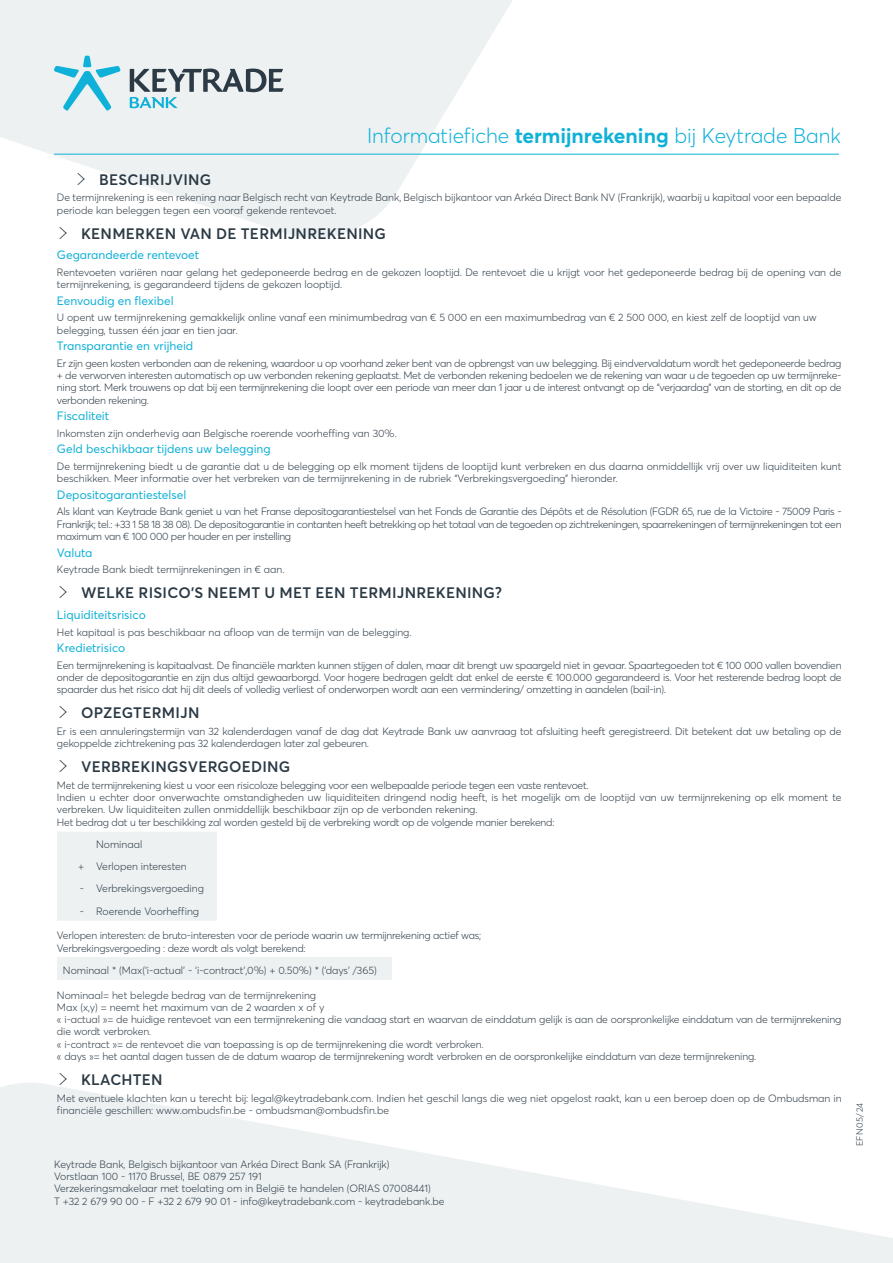
<style>
.page{position:relative;width:893px;height:1263px;background:#fff}
.page>*{position:absolute;margin:0;border:0;box-sizing:border-box;transform-origin:0 0}
.t1{font:300 21px "Averta";color:#10b1d8}
.t2{font:600 15px "Averta";letter-spacing:.015em;color:#2b3a45}
.t3{font:12px "Averta";color:#10b1d8}
.t4{font:300 10.5px/12.3px "Averta";color:#2b3a45}
.t5{font:300 10.5px/12.3px "Averta";letter-spacing:-.02em;color:#2b3a45}
.t6{font:300 9px "Averta";letter-spacing:.06em;color:#2b3a45}
.s1{font-weight:700}
.s2{font-family:"arrows";font-weight:400;font-size:12px}
</style>
<div class="page">
<svg style="left:0;top:0;width:558px;height:238px;fill:#edf1f2"></svg>
<svg style="left:0;top:1083px;width:893px;height:180px;fill:#edf1f2"></svg>
<svg style="left:130px;top:69px;width:154px;height:39px;background:#b0bdc2"></svg>
<svg style="left:54px;top:56px;width:67px;height:55px;background:#b0dfea"></svg>
<hr style="left:54px;top:154px;width:785px;height:1px;background:#10b1d8">
<div style="left:57px;top:832px;width:160px;height:89px;background:#edf1f2"></div>
<div style="left:57px;top:958px;width:334px;height:22px;background:#edf1f2"></div>
<h1 class="t1" style="left:367px;top:121px;width:475px">Informatiefiche <span class="s1">termijnrekening</span> bij Keytrade Bank</h1>
<h2 class="t2" style="left:75px;top:169px;width:138px"><span class="s2">$</span> BESCHRIJVING</h2>
<p class="t4" style="left:57px;top:191px;width:786px">De termijnrekening is een rekening naar Belgisch recht van Keytrade Bank, Belgisch bijkantoor van Arkéa Direct Bank NV (Frankrijk), waarbij u kapitaal voor een bepaalde periode kan beleggen tegen een vooraf gekende rentevoet.</p>
<h2 class="t2" style="left:57px;top:223px;width:330px"><span class="s2">$</span> KENMERKEN VAN DE TERMIJNREKENING</h2>
<p class="t3" style="left:57px;top:247px;width:144px">Gegarandeerde rentevoet</p>
<p class="t4" style="left:57px;top:266px;width:786px">Rentevoeten variëren naar gelang het gedeponeerde bedrag en de gekozen looptijd. De rentevoet die u krijgt voor het gedeponeerde bedrag bij de opening van de termijnrekening, is gegarandeerd tijdens de gekozen looptijd.</p>
<p class="t3" style="left:57px;top:292px;width:118px">Eenvoudig en flexibel</p>
<p class="t4" style="left:57px;top:311px;width:761px">U opent uw termijnrekening gemakkelijk online vanaf een minimumbedrag van € 5 000 en een maximumbedrag van € 2 500 000, en kiest zelf de looptijd van uw belegging, tussen één jaar en tien jaar.</p>
<p class="t3" style="left:57px;top:338px;width:138px">Transparantie en vrijheid</p>
<p class="t4" style="left:57px;top:357px;width:786px;text-align:justify">Er zijn geen kosten verbonden aan de rekening, waardoor u op voorhand zeker bent van de opbrengst van uw belegging. Bij eindvervaldatum wordt het gedeponeerde bedrag + de verworven interesten automatisch op uw verbonden rekening geplaatst. Met de verbonden rekening bedoelen we de rekening van waar u de tegoeden op uw termijnreke&shy;ning stort. Merk trouwens op dat bij een termijnrekening die loopt over een periode van meer dan 1 jaar u de interest ontvangt op de “verjaardag” van de storting, en dit op de verbonden rekening.</p>
<p class="t3" style="left:57px;top:408px;width:54px">Fiscaliteit</p>
<p class="t4" style="left:57px;top:427px;width:341px">Inkomsten zijn onderhevig aan Belgische roerende voorheffing van 30%.</p>
<p class="t3" style="left:57px;top:441px;width:215px">Geld beschikbaar tijdens uw belegging</p>
<p class="t4" style="left:57px;top:460px;width:786px">De termijnrekening biedt u de garantie dat u de belegging op elk moment tijdens de looptijd kunt verbreken en dus daarna onmiddellijk vrij over uw liquiditeiten kunt beschikken. Meer informatie over het verbreken van de termijnrekening in de rubriek “Verbrekingsvergoeding” hieronder.</p>
<p class="t3" style="left:57px;top:486px;width:131px">Depositogarantiestelsel</p>
<p class="t4" style="left:57px;top:505px;width:786px;text-align:justify">Als klant van Keytrade Bank geniet u van het Franse depositogarantiestelsel van het Fonds de Garantie des Dépôts et de Résolution (FGDR 65, rue de la Victoire - 75009 Paris - Frankrijk; tel.: +33 1 58 18 38 08). De depositogarantie in contanten heeft betrekking op het totaal van de tegoeden op zichtrekeningen, spaarrekeningen of termijnrekeningen tot een maximum van € 100 000 per houder en per instelling</p>
<p class="t3" style="left:57px;top:544px;width:37px">Valuta</p>
<p class="t4" style="left:57px;top:563px;width:229px">Keytrade Bank biedt termijnrekeningen in € aan.</p>
<h2 class="t2" style="left:57px;top:582px;width:446px"><span class="s2">$</span> WELKE RISICO’S NEEMT U MET EEN TERMIJNREKENING?</h2>
<p class="t3" style="left:57px;top:606px;width:90px">Liquiditeitsrisico</p>
<p class="t4" style="left:57px;top:625px;width:356px">Het kapitaal is pas beschikbaar na afloop van de termijn van de belegging.</p>
<p class="t3" style="left:57px;top:640px;width:70px">Kredietrisico</p>
<p class="t4" style="left:57px;top:658px;width:786px;text-align:justify">Een termijnrekening is kapitaalvast. De financiële markten kunnen stijgen of dalen, maar dit brengt uw spaargeld niet in gevaar. Spaartegoeden tot € 100 000 vallen bovendien onder de depositogarantie en zijn dus altijd gewaarborgd. Voor hogere bedragen geldt dat enkel de eerste € 100.000 gegarandeerd is. Voor het resterende bedrag loopt de spaarder dus het risico dat hij dit deels of volledig verliest of onderworpen wordt aan een vermindering/ omzetting in aandelen (bail-in).</p>
<h2 class="t2" style="left:57px;top:702px;width:144px"><span class="s2">$</span> OPZEGTERMIJN</h2>
<p class="t4" style="left:57px;top:725px;width:786px">Er is een annuleringstermijn van 32 kalenderdagen vanaf de dag dat Keytrade Bank uw aanvraag tot afsluiting heeft geregistreerd. Dit betekent dat uw betaling op de gekoppelde zichtrekening pas 32 kalenderdagen later zal gebeuren.</p>
<h2 class="t2" style="left:57px;top:756px;width:235px"><span class="s2">$</span> VERBREKINGSVERGOEDING</h2>
<p class="t5" style="left:57px;top:778px;width:786px">Met de termijnrekening kiest u voor een risicoloze belegging voor een welbepaalde periode tegen een vaste rentevoet.<br>Indien u echter door onverwachte omstandigheden uw liquiditeiten dringend nodig heeft, is het mogelijk om de looptijd van uw termijnrekening op elk moment te verbreken. Uw liquiditeiten zullen onmiddellijk beschikbaar zijn op de verbonden rekening.<br>Het bedrag dat u ter beschikking zal worden gesteld bij de verbreking wordt op de volgende manier berekend:</p>
<p class="t4" style="left:78px;top:833px;width:110px;line-height:22.2px;text-indent:18px">Nominaal<br>+ Verlopen interesten</p>
<p class="t4" style="left:80px;top:882px;width:126px">- Verbrekingsvergoeding</p>
<p class="t4" style="left:80px;top:904px;width:121px">- Roerende Voorheffing</p>
<p class="t5" style="left:57px;top:929px;width:426px">Verlopen interesten: de bruto-interesten voor de periode waarin uw termijnrekening actief was;<br>Verbrekingsvergoeding : deze wordt als volgt berekend:</p>
<p class="t4" style="left:63px;top:964px;width:315px">Nominaal * (Max(‘i-actual’ - ‘i-contract’,0%) + 0.50%) * (‘days’ /365)</p>
<p class="t4" style="left:57px;top:988px;width:786px">Nominaal= het belegde bedrag van de termijnrekening<br>Max (x,y) = neemt het maximum van de 2 waarden x of y<br>« i-actual »= de huidige rentevoet van een termijnrekening die vandaag start en waarvan de einddatum gelijk is aan de oorspronkelijke einddatum van de termijnrekening die wordt verbroken.<br>« i-contract »= de rentevoet die van toepassing is op de termijnrekening die wordt verbroken.<br>« days »= het aantal dagen tussen de de datum waarop de termijnrekening wordt verbroken en de oorspronkelijke einddatum van deze termijnrekening.</p>
<h2 class="t2" style="left:57px;top:1069px;width:107px"><span class="s2">$</span> KLACHTEN</h2>
<p class="t4" style="left:57px;top:1091px;width:786px">Met eventuele klachten kan u terecht bij: legal@keytradebank.com. Indien het geschil langs die weg niet opgelost raakt, kan u een beroep doen op de Ombudsman in financiële geschillen: www.ombudsfin.be - ombudsman@ombudsfin.be</p>
<p class="t4" style="left:54px;top:1157px;width:392px">Keytrade Bank, Belgisch bijkantoor van Arkéa Direct Bank SA (Frankrijk)<br>Vorstlaan 100 - 1170 Brussel, BE 0879 257 191<br>Verzekeringsmakelaar met toelating om in België te handelen (ORIAS 07008441)<br>T +32 2 679 90 00 - F +32 2 679 90 01 - info@keytradebank.com - keytradebank.be</p>
<p class="t6" style="left:853px;top:1146px;width:45px;rotate:-90deg">EFN05/24</p>
</div>
